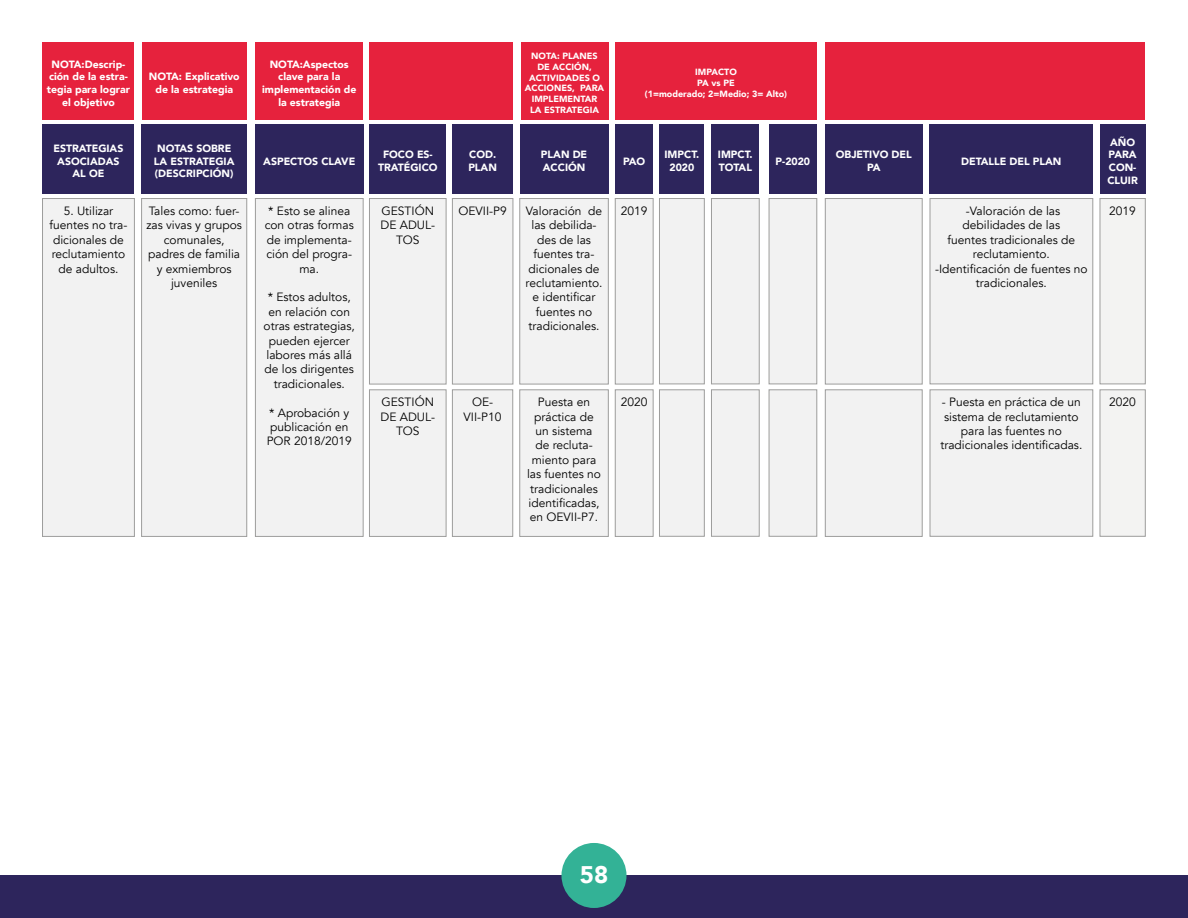
<style>
.page{position:relative;width:1188px;height:918px;background:#fff}
.page>*{position:absolute;margin:0;border:0;box-sizing:border-box;transform-origin:0 0}
.t1{font:900 24px "Avenir";color:#fff}
.t2{font:12px/14.4px "Avenir";color:#000;text-align:center}
.t3{font:900 10.5px/12.6px "Avenir";color:#fff;text-align:center}
.t4{font:900 9px/10.8px "Avenir";color:#fff;text-align:center}
</style>
<div class="page">
<div style="left:0;top:875px;width:1188px;height:43px;background:#2d255c"></div>
<div style="left:561px;top:843px;width:66px;height:65px;background:#33b296;border-radius:50%"></div>
<div style="left:43px;top:199px;width:91px;height:337px;background:#f2f2f2"></div>
<div style="left:42px;top:198px;width:93px;height:339px;border:1px solid #9d9d9c"></div>
<div style="left:255px;top:199px;width:108px;height:337px;background:#f2f2f2"></div>
<div style="left:255px;top:198px;width:108px;height:339px;border:1px solid #9d9d9c"></div>
<div style="left:369px;top:199px;width:77px;height:185px;background:#f2f2f2"></div>
<div style="left:369px;top:198px;width:77px;height:186px;border:1px solid #9d9d9c"></div>
<div style="left:369px;top:390px;width:77px;height:146px;background:#f2f2f2"></div>
<div style="left:369px;top:390px;width:77px;height:147px;border:1px solid #9d9d9c"></div>
<div style="left:452px;top:199px;width:61px;height:185px;background:#f2f2f2"></div>
<div style="left:452px;top:198px;width:61px;height:186px;border:1px solid #9d9d9c"></div>
<div style="left:452px;top:390px;width:61px;height:146px;background:#f2f2f2"></div>
<div style="left:452px;top:390px;width:61px;height:147px;border:1px solid #9d9d9c"></div>
<div style="left:615px;top:199px;width:38px;height:185px;background:#f2f2f2"></div>
<div style="left:615px;top:198px;width:38px;height:186px;border:1px solid #9d9d9c"></div>
<div style="left:615px;top:390px;width:38px;height:146px;background:#f2f2f2"></div>
<div style="left:615px;top:390px;width:38px;height:147px;border:1px solid #9d9d9c"></div>
<div style="left:659px;top:198px;width:46px;height:186px;background:#f2f2f2;border:1px solid #9d9d9c"></div>
<div style="left:659px;top:390px;width:46px;height:146px;background:#f2f2f2;border:1px solid #9d9d9c"></div>
<div style="left:711px;top:198px;width:48px;height:186px;background:#f2f2f2;border:1px solid #9d9d9c"></div>
<div style="left:711px;top:390px;width:48px;height:146px;background:#f2f2f2;border:1px solid #9d9d9c"></div>
<div style="left:769px;top:198px;width:48px;height:186px;background:#f2f2f2;border:1px solid #9d9d9c"></div>
<div style="left:769px;top:390px;width:48px;height:146px;background:#f2f2f2;border:1px solid #9d9d9c"></div>
<div style="left:825px;top:198px;width:97px;height:186px;background:#f2f2f2;border:1px solid #9d9d9c"></div>
<div style="left:825px;top:390px;width:97px;height:147px;background:#f2f2f2;border:1px solid #9d9d9c"></div>
<div style="left:930px;top:199px;width:163px;height:185px;background:#f2f2f2"></div>
<div style="left:930px;top:198px;width:163px;height:186px;border:1px solid #9d9d9c"></div>
<div style="left:930px;top:390px;width:163px;height:146px;background:#f2f2f2"></div>
<div style="left:930px;top:390px;width:163px;height:146px;border:1px solid #9d9d9c"></div>
<div style="left:1100px;top:199px;width:45px;height:185px;background:#f3f3f2"></div>
<div style="left:1100px;top:198px;width:45px;height:186px;border:1px solid #9d9d9c"></div>
<div style="left:1100px;top:390px;width:45px;height:146px;background:#f3f3f2"></div>
<div style="left:1100px;top:390px;width:45px;height:146px;border:1px solid #9d9d9c"></div>
<div style="left:520px;top:199px;width:88px;height:185px;background:#f2f2f2"></div>
<div style="left:520px;top:198px;width:89px;height:186px;border:1px solid #9d9d9c"></div>
<div style="left:520px;top:390px;width:88px;height:146px;background:#f2f2f2"></div>
<div style="left:520px;top:390px;width:89px;height:147px;border:1px solid #9d9d9c"></div>
<div style="left:142px;top:199px;width:105px;height:337px;background:#f2f2f2"></div>
<div style="left:141px;top:198px;width:106px;height:339px;border:1px solid #9d9d9c"></div>
<div style="left:43px;top:125px;width:91px;height:69px;background:#2d255c"></div>
<div style="left:142px;top:125px;width:105px;height:69px;background:#2d255c"></div>
<div style="left:369px;top:125px;width:77px;height:69px;background:#2d255c"></div>
<div style="left:452px;top:125px;width:61px;height:69px;background:#2d255c"></div>
<div style="left:615px;top:125px;width:38px;height:69px;background:#2d255c"></div>
<div style="left:659px;top:125px;width:45px;height:69px;background:#2d255c"></div>
<div style="left:711px;top:125px;width:48px;height:69px;background:#2d255c"></div>
<div style="left:769px;top:125px;width:48px;height:69px;background:#2d255c"></div>
<div style="left:825px;top:125px;width:97px;height:69px;background:#2d255c"></div>
<div style="left:930px;top:125px;width:163px;height:69px;background:#2d255c"></div>
<div style="left:1100px;top:125px;width:45px;height:69px;background:#2d255c"></div>
<div style="left:520px;top:125px;width:89px;height:69px;background:#2d255c"></div>
<div style="left:255px;top:125px;width:108px;height:69px;background:#2d255c"></div>
<div style="left:43px;top:43px;width:91px;height:77px;background:#e6223d"></div>
<div style="left:142px;top:43px;width:105px;height:77px;background:#e6223d"></div>
<div style="left:255px;top:43px;width:108px;height:77px;background:#e6223d"></div>
<div style="left:521px;top:43px;width:88px;height:77px;background:#e6223d"></div>
<div style="left:615px;top:43px;width:202px;height:77px;background:#e6223d"></div>
<div style="left:370px;top:43px;width:143px;height:77px;background:#e6223d"></div>
<div style="left:825px;top:43px;width:320px;height:77px;background:#e6223d"></div>
<p class="t3" style="left:47px;top:58px;width:85px">NOTA:Descrip&shy;ción de la estra&shy;tegia para lograr el objetivo</p>
<p class="t3" style="left:149px;top:70px;width:92px">NOTA: Explicativo de la estrategia</p>
<p class="t3" style="left:262px;top:58px;width:96px">NOTA:Aspectos clave para la implementación de la estrategia</p>
<p class="t4" style="left:525px;top:50px;width:81px">NOTA: PLANES<br>DE ACCIÓN,<br>ACTIVIDADES O<br>ACCIONES, PARA<br>IMPLEMENTAR<br>LA ESTRATEGIA</p>
<p class="t4" style="left:645px;top:66px;width:144px">IMPACTO<br>PA vs PE<br>(1=moderado; 2=Medio; 3= Alto)</p>
<p class="t3" style="left:53px;top:142px;width:72px">ESTRATEGIAS<br>ASOCIADAS<br>AL OE</p>
<p class="t3" style="left:154px;top:142px;width:82px;text-align:left">NOTAS SOBRE<br>LA ESTRATEGIA (DESCRIPCIÓN)</p>
<p class="t3" style="left:378px;top:148px;width:61px">FOCO ES-<br>TRATÉGICO</p>
<p class="t3" style="left:468px;top:148px;width:30px;text-align:left">COD.<br>PLAN</p>
<p class="t3" style="left:623px;top:154px;width:24px">PAO</p>
<p class="t3" style="left:665px;top:148px;width:36px">IMPCT.<br>2020</p>
<p class="t3" style="left:718px;top:148px;width:36px;text-align:left">IMPCT.<br>TOTAL</p>
<p class="t3" style="left:776px;top:154px;width:36px">P-2020</p>
<p class="t3" style="left:836px;top:148px;width:77px">OBJETIVO DEL<br>PA</p>
<p class="t3" style="left:961px;top:154px;width:102px">DETALLE DEL PLAN</p>
<p class="t3" style="left:541px;top:148px;width:48px;text-align:left">PLAN DE<br>ACCIÓN</p>
<p class="t3" style="left:263px;top:154px;width:94px">ASPECTOS CLAVE</p>
<p class="t2" style="left:146px;top:204px;width:97px">Tales como: fuer&shy;zas vivas y grupos comunales, padres de familia y exmiembros juveniles</p>
<p class="t2" style="left:49px;top:204px;width:79px">5. Utilizar fuentes no tra&shy;dicionales de reclutamiento de adultos.</p>
<p class="t2" style="left:265px;top:204px;width:91px">* Esto se alinea con otras formas de implementa&shy;ción del progra&shy;ma.</p>
<p class="t2" style="left:264px;top:290px;width:93px">* Estos adultos, en relación con otras estrategias, pueden ejercer labores más allá de los dirigentes tradicionales.</p>
<p class="t2" style="left:267px;top:405px;width:87px;text-align:left">* Aprobación y publicación en<br>POR 2018/2019</p>
<p class="t2" style="left:380px;top:204px;width:56px">GESTIÓN<br>DE ADUL-<br>TOS</p>
<p class="t2" style="left:459px;top:204px;width:50px">OEVII-P9</p>
<p class="t2" style="left:526px;top:204px;width:78px">Valoración de las debilida&shy;des de las fuentes tra&shy;dicionales de reclutamiento. e identificar fuentes no tradicionales.</p>
<p class="t2" style="left:621px;top:204px;width:28px">2019</p>
<p class="t2" style="left:380px;top:395px;width:56px">GESTIÓN<br>DE ADUL-<br>TOS</p>
<p class="t2" style="left:464px;top:395px;width:39px">OE-<br>VII-P10</p>
<p class="t2" style="left:527px;top:395px;width:76px">Puesta en práctica de un sistema<br>de recluta&shy;miento para las fuentes no tradicionales identificadas, en OEVII-P7.</p>
<p class="t2" style="left:621px;top:395px;width:28px">2020</p>
<p class="t2" style="left:935px;top:204px;width:154px">-Valoración de las debilidades de las<br>fuentes tradicionales de reclutamiento. -Identificación de fuentes no tradicionales.</p>
<p class="t2" style="left:940px;top:395px;width:143px">- Puesta en práctica de un sistema de reclutamiento para las fuentes no tradicionales identificadas.</p>
<p class="t3" style="left:1107px;top:136px;width:32px;text-align:left">AÑO<br>PARA<br>CON-<br>CLUIR</p>
<p class="t2" style="left:1109px;top:204px;width:28px">2019</p>
<p class="t2" style="left:1109px;top:395px;width:28px">2020</p>
<h1 class="t1" style="left:580px;top:854px;width:30px">58</h1>
</div>
